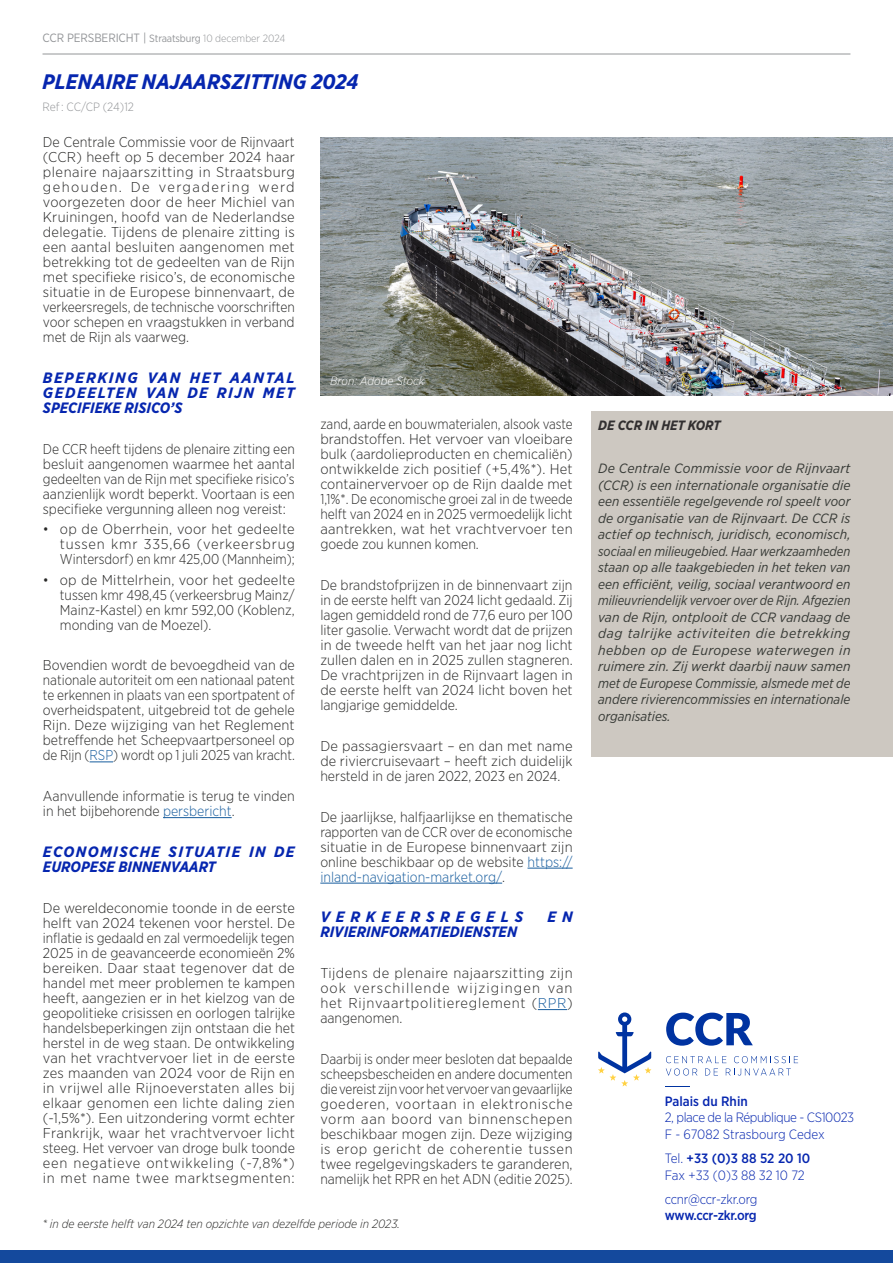
<style>
.page{position:relative;width:893px;height:1263px;background:#fff}
.page>*{position:absolute;margin:0;border:0;box-sizing:border-box;transform-origin:0 0}
.Texte_courant_light_gris{font:italic 700 21px "Gotham Narrow";color:#0626af}
.Texte_courant_light_gris-2{font:italic 700 15px/15px "Gotham Narrow";letter-spacing:.02em;color:#0626af;text-align:justify;scale:1.05 1}
.Texte_courant_light_gris-3{font:italic 700 15px/15px "Gotham Narrow";letter-spacing:.04em;color:#0626af;scale:1.05 1}
.Texte_courant_light_gris-4{font:italic 700 15px "Gotham Narrow";color:#0626af}
.Texte_courant_light_gris-5{font:italic 700 15px "Gotham Narrow";letter-spacing:.36em;color:#0626af;scale:1.05 1}
.Texte_courant_light_gris-6{font:300 14.25px/15px "Gotham Narrow";color:#282827;text-align:justify}
.Texte_courant_light_gris-7{font:300 14.25px/15px "Gotham Narrow";color:#282827;text-align:justify;scale:1.04 1}
.Texte_courant_light_gris-8{font:300 14.25px/15px "Gotham Narrow";color:#282827;text-align:justify;scale:.96 1}
.Texte_courant_light_gris-9{font:300 14.25px/15px "Gotham Narrow";color:#282827;text-align:justify;scale:.95 1}
.Texte_courant_light_gris-10{font:300 14.25px/15px "Gotham Narrow";color:#282827;text-align:justify;scale:1.05 1}
.Texte_courant_light_gris-11{font:italic 13.5px/16.5px "Gotham Narrow";color:#373a36;text-align:justify;scale:1.05 1}
.t1{font:300 13.5px/16.2px "Gotham Narrow";letter-spacing:-.025em;color:#0626af}
.t2{font:300 13.5px "Gotham Narrow";color:#0626af}
.t3{font:500 13.5px "Gotham Narrow";color:#0626af}
.Texte_courant_light_gris-12{font:italic 700 13.5px "Gotham Narrow";color:#312f30}
.Texte_courant_light_gris-13{font:italic 300 12px "Gotham Narrow";color:#282827}
.t4{font:12px "Gotham Narrow";letter-spacing:-.01em;color:#939598}
.Texte_courant_light_gris-14{font:300 12px "Gotham Narrow";letter-spacing:-.005em;color:#939598}
.Texte_courant_light_gris-15{font:italic 300 12px "Gotham Narrow";color:#fff}
.s1{font-size:10.5px}
.s2{font-weight:300;font-size:10.5px}
.s3{color:#175d9e}
.s4{font-weight:500}
.s5{font-weight:300}
</style>
<div class="page">
<hr style="left:43px;top:54px;width:807px;height:1px;background:#939598">
<div style="left:0;top:1250px;width:893px;height:13px;background:#14499d"></div>
<svg style="left:90px;top:761px;width:23px;height:1px"></svg>
<hr style="left:163px;top:817px;width:69px;height:1px;background:#175d9e">
<hr style="left:527px;top:868px;width:46px;height:1px;background:#175d9e">
<hr style="left:320px;top:883px;width:182px;height:1px;background:#175d9e">
<svg style="left:538px;top:1009px;width:29px;height:1px"></svg>
<div style="left:591px;top:412px;width:302px;height:345px;background:#cdc8c1"></div>
<svg style="left:598px;top:1012px;width:53px;height:74px"></svg>
<svg style="left:666px;top:1012px;width:87px;height:34px"></svg>
<svg style="left:666px;top:1056px;width:132px;height:19px"></svg>
<img style="left:320px;top:138px;width:573px;height:257px">
<p class="t4" style="left:43px;top:30px;width:244px">CCR PERSBERICHT | <span class="s1">Straatsburg</span> <span class="s2">10 december 2024</span></p>
<p class="Texte_courant_light_gris" style="left:43px;top:69px;width:317px">PLENAIRE NAJAARSZITTING 2024</p>
<p class="Texte_courant_light_gris-14" style="left:43px;top:100px;width:93px">Ref : CC/CP (24)12</p>
<p class="Texte_courant_light_gris-6" style="left:43px;top:135px;width:253px">De Centrale Commissie voor de Rijnvaart (CCR) heeft op 5 december 2024 haar plenaire najaarszitting in Straatsburg gehouden. De vergadering werd voorgezeten door de heer Michiel van Kruiningen, hoofd van de Nederlandse delegatie. Tijdens de plenaire zitting is een aantal besluiten aangenomen met betrekking tot de gedeelten van de Rijn met specifieke risico’s, de economische situatie in de Europese binnenvaart, de verkeersregels, de technische voorschriften voor schepen en vraagstukken in verband met de Rijn als vaarweg.</p>
<p class="Texte_courant_light_gris-2" style="left:43px;top:370px;width:241px">BEPERKING VAN HET AANTAL GEDEELTEN VAN DE RIJN MET SPECIFIEKE RISICO’S</p>
<p class="Texte_courant_light_gris-6" style="left:43px;top:441px;width:253px">De CCR heeft tijdens de plenaire zitting een besluit aangenomen waarmee het aantal gedeelten van de Rijn met specifieke risico’s aanzienlijk wordt beperkt. Voortaan is een specifieke vergunning alleen nog vereist:</p>
<p class="Texte_courant_light_gris-6" style="left:60px;top:521px;width:236px;text-indent:-17px">• op de Oberrhein, voor het gedeelte tussen kmr 335,66 (verkeersbrug Wintersdorf) en kmr 425,00 (Mannheim);</p>
<p class="Texte_courant_light_gris-6" style="left:60px;top:572px;width:237px;text-indent:-17px">• op de Mittelrhein, voor het gedeelte tussen kmr 498,45 (verkeersbrug Mainz/ Mainz-Kastel) en kmr 592,00 (Koblenz, monding van de Moezel).</p>
<p class="Texte_courant_light_gris-6" style="left:43px;top:658px;width:253px">Bovendien wordt de bevoegdheid van de nationale autoriteit om een nationaal patent te erkennen in plaats van een sportpatent of overheidspatent, uitgebreid tot de gehele Rijn. Deze wijziging van het Reglement betreffende het Scheepvaartpersoneel op de Rijn (<span class="s3">RSP</span>) wordt op 1 juli 2025 van kracht.</p>
<p class="Texte_courant_light_gris-6" style="left:43px;top:788px;width:253px">Aanvullende informatie is terug te vinden in het bijbehorende <span class="s3">persbericht</span>.</p>
<p class="Texte_courant_light_gris-3" style="left:43px;top:844px;width:241px">ECONOMISCHE SITUATIE IN DE<br>EUROPESE BINNENVAART</p>
<p class="Texte_courant_light_gris-7" style="left:43px;top:900px;width:244px">De wereldeconomie toonde in de eerste helft van 2024 tekenen voor herstel. De inflatie is gedaald en zal vermoedelijk tegen 2025 in de geavanceerde economieën 2% bereiken. Daar staat tegenover dat de handel met meer problemen te kampen heeft, aangezien er in het kielzog van de geopolitieke crisissen en oorlogen talrijke handelsbeperkingen zijn ontstaan die het herstel in de weg staan. De ontwikkeling van het vrachtvervoer liet in de eerste zes maanden van 2024 voor de Rijn en in vrijwel alle Rijnoeverstaten alles bij elkaar genomen een lichte daling zien (-1,5%*). Een uitzondering vormt echter Frankrijk, waar het vrachtvervoer licht steeg. Het vervoer van droge bulk toonde een negatieve ontwikkeling (-7,8%*) in met name twee marktsegmenten:</p>
<p class="Texte_courant_light_gris-15" style="left:330px;top:374px;width:96px">Bron: Adobe Stock</p>
<p class="Texte_courant_light_gris-9" style="left:320px;top:417px;width:267px">zand, aarde en bouwmaterialen, alsook vaste brandstoffen. Het vervoer van vloeibare bulk (aardolieproducten en chemicaliën) ontwikkelde zich positief (+5,4%*). Het containervervoer op de Rijn daalde met 1,1%*. De economische groei zal in de tweede helft van 2024 en in 2025 vermoedelijk licht aantrekken, wat het vrachtvervoer ten goede zou kunnen komen.</p>
<p class="Texte_courant_light_gris-6" style="left:320px;top:577px;width:254px">De brandstofprijzen in de binnenvaart zijn in de eerste helft van 2024 licht gedaald. Zij lagen gemiddeld rond de 77,6 euro per 100 liter gasolie. Verwacht wordt dat de prijzen in de tweede helft van het jaar nog licht zullen dalen en in 2025 zullen stagneren.<br>De vrachtprijzen in de Rijnvaart lagen in de eerste helft van 2024 licht boven het langjarige gemiddelde.</p>
<p class="Texte_courant_light_gris-10" style="left:320px;top:738px;width:242px">De passagiersvaart – en dan met name de riviercruisevaart – heeft zich duidelijk hersteld in de jaren 2022, 2023 en 2024.</p>
<p class="Texte_courant_light_gris-6" style="left:320px;top:809px;width:254px">De jaarlijkse, halfjaarlijkse en thematische rapporten van de CCR over de economische situatie in de Europese binnenvaart zijn online beschikbaar op de website <span class="s3">https:// inland-navigation-market.org/</span>.</p>
<p class="Texte_courant_light_gris-5" style="left:320px;top:907px;width:195px">VERKEERSREGELS</p>
<p class="Texte_courant_light_gris-2" style="left:547px;top:909px;width:25px">E N</p>
<p class="Texte_courant_light_gris-4" style="left:320px;top:922px;width:198px">RIVIERINFORMATIEDIENSTEN</p>
<p class="Texte_courant_light_gris-10" style="left:320px;top:965px;width:242px">Tijdens de plenaire najaarszitting zijn ook verschillende wijzigingen van het Rijnvaartpolitiereglement (<span class="s3">RPR</span>) aangenomen.</p>
<p class="Texte_courant_light_gris-8" style="left:320px;top:1051px;width:264px">Daarbij is onder meer besloten dat bepaalde scheepsbescheiden en andere documenten die vereist zijn voor het vervoer van gevaarlijke goederen, voortaan in elektronische vorm aan boord van binnenschepen beschikbaar mogen zijn. Deze wijziging is erop gericht de coherentie tussen twee regelgevingskaders te garanderen, namelijk het RPR en het ADN (editie 2025).</p>
<p class="Texte_courant_light_gris-13" style="left:43px;top:1216px;width:359px">* in de eerste helft van 2024 ten opzichte van dezelfde periode in 2023.</p>
<p class="Texte_courant_light_gris-12" style="left:598px;top:416px;width:124px">DE CCR IN HET KORT</p>
<p class="Texte_courant_light_gris-11" style="left:598px;top:460px;width:242px">De Centrale Commissie voor de Rijnvaart (CCR) is een internationale organisatie die een essentiële regelgevende rol speelt voor de organisatie van de Rijnvaart. De CCR is actief op technisch, juridisch, economisch, sociaal en milieugebied. Haar werkzaamheden staan op alle taakgebieden in het teken van een efficiënt, veilig, sociaal verantwoord en milieuvriendelijk vervoer over de Rijn. Afgezien van de Rijn, ontplooit de CCR vandaag de dag talrijke activiteiten die betrekking hebben op de Europese waterwegen in ruimere zin. Zij werkt daarbij nauw samen met de Europese Commissie, alsmede met de andere rivierencommissies en internationale organisaties.</p>
<p class="t1" style="left:665px;top:1093px;width:191px"><span class="s4">Palais du Rhin<br></span>2, place de la République - CS10023</p>
<p class="t2" style="left:665px;top:1125px;width:161px">F - 67082 Strasbourg Cedex</p>
<p class="t3" style="left:665px;top:1150px;width:147px"><span class="s5">Tel.</span> +33 (0)3 88 52 20 10</p>
<p class="t2" style="left:665px;top:1166px;width:141px">Fax +33 (0)3 88 32 10 72</p>
<p class="t1" style="left:665px;top:1191px;width:94px">ccnr@ccr-zkr.org <span class="s4">www.ccr-zkr.org</span></p>
</div>
